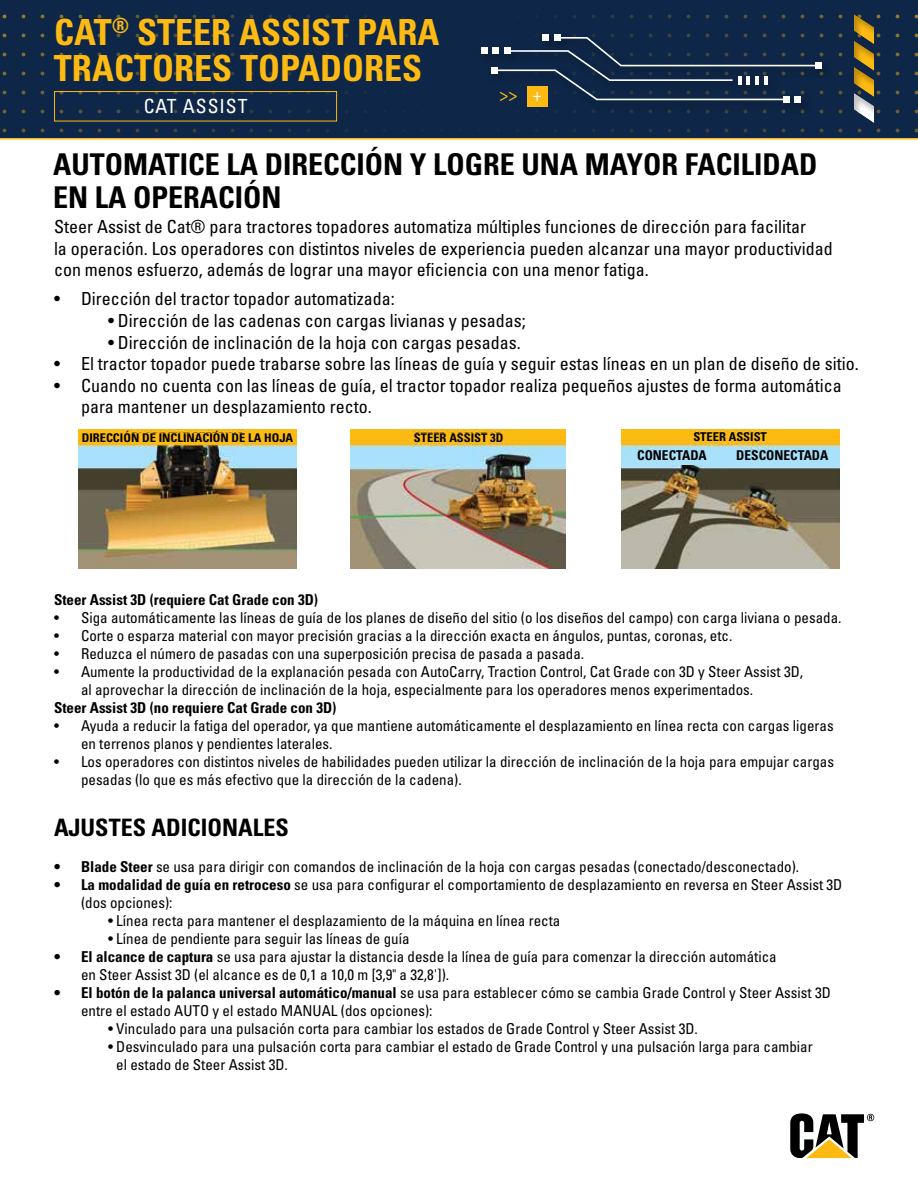
<style>
.page{position:relative;width:918px;height:1188px;background:#fff}
.page>*{position:absolute;margin:0;border:0;box-sizing:border-box;transform-origin:0 0}
.t1{font:700 condensed 36px/36px "Univers LT Std";color:#fdba12}
.t2{font:700 condensed 30px/33px "Univers LT Std";color:#000}
.t3{font:700 condensed 24px "Univers LT Std";color:#000}
.t4{font:condensed 19.5px "Univers LT Std";letter-spacing:.05em;color:#fff}
.t5{font:condensed 18px/21.6px "Univers LT Std";color:#000}
.t6{font:condensed 18px "Univers LT Std";color:#febe10}
.t7{font:condensed 15px/18px "Univers LT Std";color:#000}
.t8{font:700 condensed 15px "Univers LT Std";color:#000}
.t9{font:700 condensed 13.5px "Univers LT Std";color:#000}
.t10{font:700 condensed 12px "Univers LT Std";color:#000;scale:1.04 1}
.s1{color:#fff}
.s2{font-weight:700}
</style>
<div class="page">
<svg style="left:790px;top:1113px;width:84px;height:45px"></svg>
<svg style="left:0;top:0;width:918px;height:140px;background:#676348"></svg>
<div style="left:2px;top:0;width:916px;height:135px;background:#0e2647"></div>
<div style="left:815px;top:62px;width:6px;height:7px;background:#fff"></div>
<div style="left:783px;top:96px;width:7px;height:7px;background:#fff"></div>
<div style="left:794px;top:96px;width:7px;height:7px;background:#fff"></div>
<div style="left:493px;top:47px;width:6px;height:7px;background:#fff"></div>
<div style="left:481px;top:47px;width:7px;height:7px;background:#fff"></div>
<div style="left:492px;top:67px;width:6px;height:7px;background:#fff"></div>
<svg style="left:497px;top:35px;width:323px;height:66px"></svg>
<div style="left:851px;top:14px;width:24px;height:111px;background:#000;opacity:.25"></div>
<div style="left:54px;top:91px;width:283px;height:30px;border:1px solid #fdba12"></div>
<div style="left:527px;top:86px;width:21px;height:20px;background:#fdba12"></div>
<img style="left:79px;top:429px;width:217px;height:139px">
<img style="left:350px;top:429px;width:216px;height:139px">
<img style="left:622px;top:429px;width:217px;height:139px">
<div style="left:82px;top:433px;width:211px;height:10px;background:#fdba13"></div>
<div style="left:407px;top:433px;width:103px;height:10px;background:#fdba13"></div>
<div style="left:679px;top:433px;width:102px;height:10px;background:#fdba13"></div>
<div style="left:625px;top:450px;width:94px;height:15px;background:#a9e1fa"></div>
<div style="left:728px;top:450px;width:108px;height:15px;background:#a9e1fa"></div>
<h1 class="t1" style="left:54px;top:14px;width:387px">CAT<sup>®</sup> STEER ASSIST PARA<br>TRACTORES TOPADORES</h1>
<h3 class="t4" style="left:144px;top:94px;width:105px">CAT ASSIST</h3>
<p class="t6" style="left:499px;top:83px;width:44px">&gt;&gt; <span class="s1">+</span></p>
<h2 class="t2" style="left:53px;top:147px;width:766px">AUTOMATICE LA DIRECCIÓN Y LOGRE UNA MAYOR FACILIDAD<br>EN LA OPERACIÓN</h2>
<p class="t5" style="left:54px;top:216px;width:780px">Steer Assist de Cat® para tractores topadores automatiza múltiples funciones de dirección para facilitar<br>la operación. Los operadores con distintos niveles de experiencia pueden alcanzar una mayor productividad con menos esfuerzo, además de lograr una mayor eficiencia con una menor fatiga.</p>
<p class="t5" style="left:54px;top:288px;width:342px">• Dirección del tractor topador automatizada:</p>
<p class="t5" style="left:108px;top:310px;width:419px">• Dirección de las cadenas con cargas livianas y pesadas;</p>
<p class="t5" style="left:108px;top:331px;width:414px">• Dirección de inclinación de la hoja con cargas pesadas.</p>
<p class="t5" style="left:54px;top:353px;width:806px">• El tractor topador puede trabarse sobre las líneas de guía y seguir estas líneas en un plan de diseño de sitio.</p>
<p class="t5" style="left:81px;top:374px;width:762px;text-indent:-27px">• Cuando no cuenta con las líneas de guía, el tractor topador realiza pequeños ajustes de forma automática para mantener un desplazamiento recto.</p>
<p class="t10" style="left:82px;top:430px;width:205px">DIRECCIÓN DE INCLINACIÓN DE LA HOJA</p>
<p class="t10" style="left:414px;top:430px;width:88px">STEER ASSIST 3D</p>
<p class="t10" style="left:693px;top:430px;width:72px">STEER ASSIST</p>
<p class="t9" style="left:637px;top:447px;width:71px">CONECTADA</p>
<p class="t9" style="left:736px;top:447px;width:94px">DESCONECTADA</p>
<p class="t8" style="left:54px;top:590px;width:266px">Steer Assist 3D (requiere Cat Grade con 3D)</p>
<p class="t7" style="left:54px;top:608px;width:789px">• Siga automáticamente las líneas de guía de los planes de diseño del sitio (o los diseños del campo) con carga liviana o pesada.</p>
<p class="t7" style="left:54px;top:626px;width:680px">• Corte o esparza material con mayor precisión gracias a la dirección exacta en ángulos, puntas, coronas, etc.</p>
<p class="t7" style="left:54px;top:644px;width:532px">• Reduzca el número de pasadas con una superposición precisa de pasada a pasada.</p>
<p class="t7" style="left:81px;top:662px;width:724px;text-indent:-27px">• Aumente la productividad de la explanación pesada con AutoCarry, Traction Control, Cat Grade con 3D y Steer Assist 3D, al aprovechar la dirección de inclinación de la hoja, especialmente para los operadores menos experimentados.</p>
<p class="t8" style="left:54px;top:698px;width:284px">Steer Assist 3D (no requiere Cat Grade con 3D)</p>
<p class="t7" style="left:81px;top:716px;width:754px;text-indent:-27px">• Ayuda a reducir la fatiga del operador, ya que mantiene automáticamente el desplazamiento en línea recta con cargas ligeras en terrenos planos y pendientes laterales.</p>
<p class="t7" style="left:81px;top:752px;width:755px;text-indent:-27px">• Los operadores con distintos niveles de habilidades pueden utilizar la dirección de inclinación de la hoja para empujar cargas pesadas (lo que es más efectivo que la dirección de la cadena).</p>
<h3 class="t3" style="left:54px;top:813px;width:236px">AJUSTES ADICIONALES</h3>
<p class="t7" style="left:54px;top:857px;width:747px"><span class="s2">• Blade Steer</span> se usa para dirigir con comandos de inclinación de la hoja con cargas pesadas (conectado/desconectado).</p>
<p class="t7" style="left:81px;top:875px;width:763px;text-indent:-27px"><span class="s2">• La modalidad de guía en retroceso</span> se usa para configurar el comportamiento de desplazamiento en reversa en Steer Assist 3D (dos opciones):</p>
<p class="t7" style="left:108px;top:911px;width:454px">• Línea recta para mantener el desplazamiento de la máquina en línea recta</p>
<p class="t7" style="left:108px;top:929px;width:303px">• Línea de pendiente para seguir las líneas de guía</p>
<p class="t7" style="left:81px;top:947px;width:697px;text-indent:-27px"><span class="s2">• El alcance de captura</span> se usa para ajustar la distancia desde la línea de guía para comenzar la dirección automática en Steer Assist 3D (el alcance es de 0,1 a 10,0 m [3,9" a 32,8']).</p>
<p class="t7" style="left:81px;top:983px;width:751px;text-indent:-27px"><span class="s2">• El botón de la palanca universal automático/manual</span> se usa para establecer cómo se cambia Grade Control y Steer Assist 3D entre el estado AUTO y el estado MANUAL (dos opciones):</p>
<p class="t7" style="left:108px;top:1019px;width:591px">• Vinculado para una pulsación corta para cambiar los estados de Grade Control y Steer Assist 3D.</p>
<p class="t7" style="left:116px;top:1037px;width:698px;text-indent:-8px">• Desvinculado para una pulsación corta para cambiar el estado de Grade Control y una pulsación larga para cambiar el estado de Steer Assist 3D.</p>
</div>
